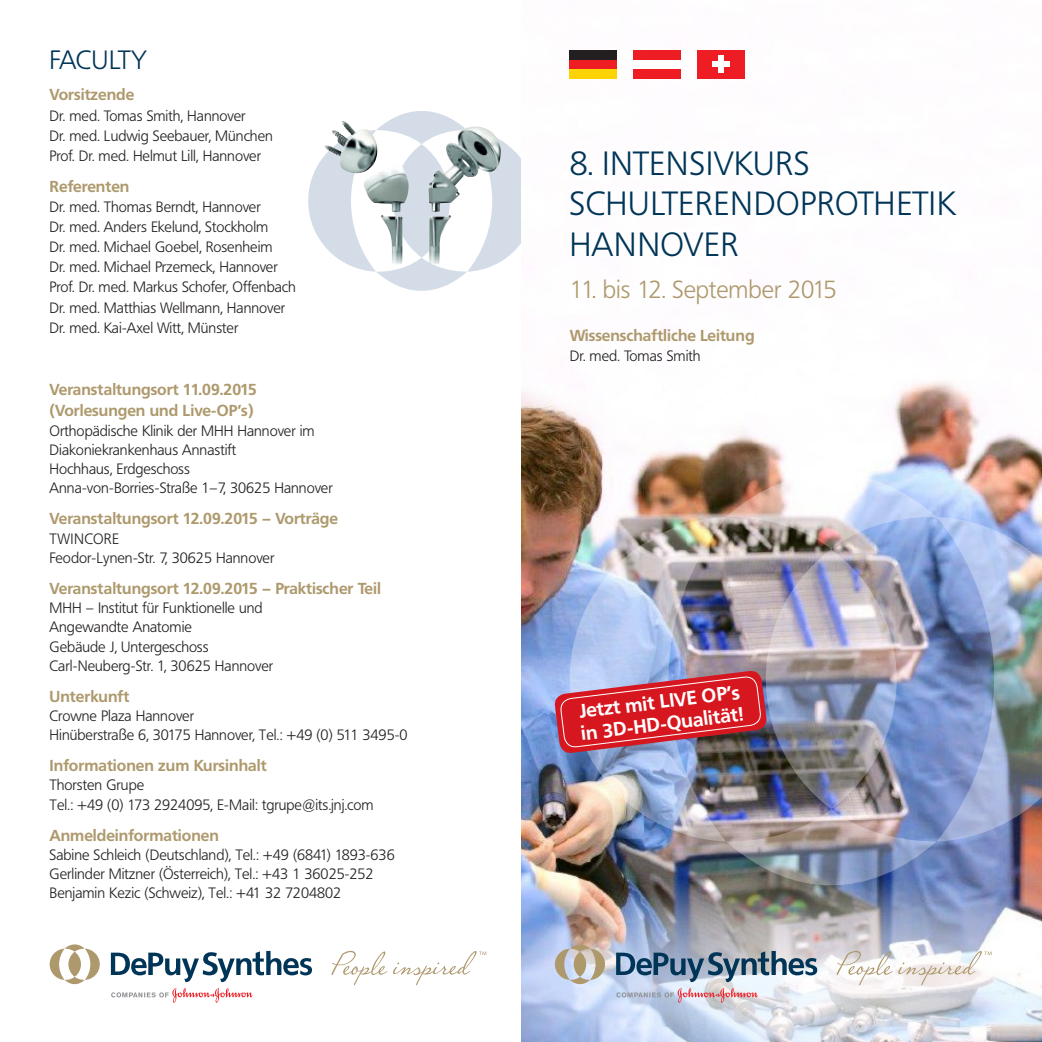
<style>
.page{position:relative;width:1042px;height:1042px;background:#fff}
.page>*{position:absolute;margin:0;border:0;box-sizing:border-box;transform-origin:0 0}
.t1{font:300 33.25px/40.2px "Frutiger BQ";letter-spacing:.02em;color:#003558}
.t2{font:300 26.25px "Frutiger BQ";letter-spacing:-.01em;color:#003558}
.t3{font:300 24.5px "Frutiger BQ";color:#ae996d}
.t4{font:700 19.25px/22.1px "Frutiger BQ";color:#fff}
.t5{font:700 15.75px/21px "Frutiger BQ";color:#ae996d}
.t6{font:300 14.88px/19.2px "Frutiger BQ";color:#231f20}
</style>
<div class="page">
<svg style="left:308px;top:111px;width:213px;height:180px"></svg>
<img style="left:324px;top:121px;width:149px;height:56px">
<img style="left:521px;top:50px;width:520px;height:824px">
<img style="left:486px;top:874px;width:555px;height:168px">
<img style="left:570px;top:471px;width:471px;height:416px">
<img style="left:553px;top:670px;width:215px;height:84px">
<svg style="left:616px;top:988px;width:142px;height:14px;background:#cfbfcc"></svg>
<svg style="left:616px;top:951px;width:201px;height:31px;background:#859aaf"></svg>
<svg style="left:555px;top:944px;width:50px;height:41px;background:#c3bdb4"></svg>
<svg style="left:837px;top:951px;width:154px;height:34px"></svg>
<svg style="left:111px;top:988px;width:141px;height:14px"></svg>
<svg style="left:111px;top:951px;width:201px;height:31px"></svg>
<svg style="left:50px;top:944px;width:50px;height:41px"></svg>
<svg style="left:331px;top:951px;width:155px;height:34px"></svg>
<div style="left:559px;top:140px;width:408px;height:128px;background:#fff"></div>
<div style="left:570px;top:50px;width:47px;height:10px;background:#231f20"></div>
<div style="left:570px;top:60px;width:47px;height:9px;background:#ee1d23"></div>
<div style="left:570px;top:69px;width:47px;height:10px;background:#fed304"></div>
<div style="left:633px;top:50px;width:48px;height:10px;background:#ee1d23"></div>
<div style="left:633px;top:60px;width:48px;height:9px;background:#fff"></div>
<div style="left:633px;top:69px;width:48px;height:10px;background:#ee1d23"></div>
<div style="left:697px;top:50px;width:48px;height:29px;background:#ee1d23"></div>
<div style="left:718px;top:56px;width:6px;height:17px;background:#fff"></div>
<div style="left:712px;top:61px;width:18px;height:6px;background:#fff"></div>
<h2 class="t2" style="left:50px;top:45px;width:99px">FACULTY</h2>
<p class="t5" style="left:50px;top:84px;width:86px">Vorsitzende</p>
<p class="t6" style="left:50px;top:106px;width:225px;line-height:20.1px">Dr. med. Tomas Smith, Hannover<br>Dr. med. Ludwig Seebauer, München<br>Prof. Dr. med. Helmut Lill, Hannover</p>
<p class="t5" style="left:50px;top:176px;width:81px">Referenten</p>
<p class="t6" style="left:50px;top:197px;width:248px;line-height:20.1px">Dr. med. Thomas Berndt, Hannover<br>Dr. med. Anders Ekelund, Stockholm<br>Dr. med. Michael Goebel, Rosenheim<br>Dr. med. Michael Przemeck, Hannover Prof. Dr. med. Markus Schofer, Offenbach Dr. med. Matthias Wellmann, Hannover Dr. med. Kai-Axel Witt, Münster</p>
<p class="t5" style="left:50px;top:379px;width:209px">Veranstaltungsort 11.09.2015 (Vorlesungen und Live-OP’s)</p>
<p class="t6" style="left:50px;top:421px;width:285px">Orthopädische Klinik der MHH Hannover im Diakoniekrankenhaus Annastift<br>Hochhaus, Erdgeschoss Anna-von-Borries-Straße 1–7, 30625 Hannover</p>
<p class="t5" style="left:50px;top:508px;width:290px">Veranstaltungsort 12.09.2015 – Vorträge</p>
<p class="t6" style="left:50px;top:529px;width:226px">TWINCORE<br>Feodor-Lynen-Str. 7, 30625 Hannover</p>
<p class="t5" style="left:50px;top:578px;width:333px">Veranstaltungsort 12.09.2015 – Praktischer Teil</p>
<p class="t6" style="left:50px;top:598px;width:225px">MHH – Institut für Funktionelle und<br>Angewandte Anatomie<br>Gebäude J, Untergeschoss<br>Carl-Neuberg-Str. 1, 30625 Hannover</p>
<p class="t5" style="left:50px;top:686px;width:81px">Unterkunft</p>
<p class="t6" style="left:50px;top:706px;width:359px">Crowne Plaza Hannover<br>Hinüberstraße 6, 30175 Hannover, Tel.: +49 (0) 511 3495-0</p>
<p class="t5" style="left:50px;top:755px;width:218px">Informationen zum Kursinhalt</p>
<p class="t6" style="left:50px;top:776px;width:325px">Thorsten Grupe<br>Tel.: +49 (0) 173 2924095, E-Mail: tgrupe@its.jnj.com</p>
<p class="t5" style="left:50px;top:825px;width:171px">Anmeldeinformationen</p>
<p class="t6" style="left:50px;top:845px;width:347px">Sabine Schleich (Deutschland), Tel.: +49 (6841) 1893-636<br>Gerlinder Mitzner (Österreich), Tel.: +43 1 36025-252<br>Benjamin Kezic (Schweiz), Tel.: +41 32 7204802</p>
<h1 class="t1" style="left:570px;top:144px;width:387px">8. INTENSIVKURS<br>SCHULTERENDOPROTHETIK<br>HANNOVER</h1>
<h3 class="t3" style="left:570px;top:275px;width:269px">11. bis 12. September 2015</h3>
<p class="t5" style="left:570px;top:325px;width:186px">Wissenschaftliche Leitung</p>
<p class="t6" style="left:570px;top:347px;width:132px">Dr. med. Tomas Smith</p>
<p class="t4" style="left:577px;top:701px;width:165px;rotate:-7deg">Jetzt mit LIVE OP’s in 3D-HD-Qualität!</p>
</div>
